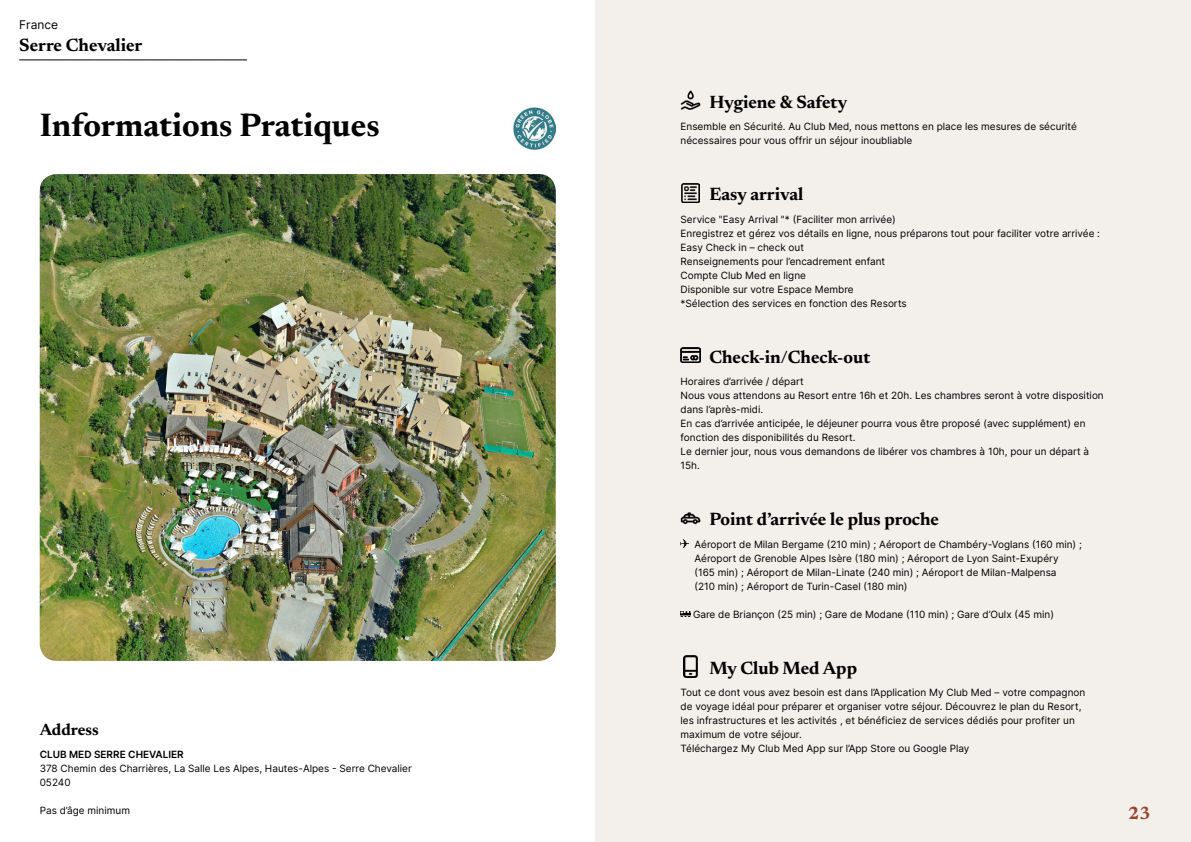
<style>
.page{position:relative;width:1191px;height:842px;background:#fff}
.page>*{position:absolute;margin:0;border:0;box-sizing:border-box;transform-origin:0 0}
.t1{font:700 33px "Newsreader 24 pt";color:#000}
.t2{font:700 18px "Newsreader 24 pt";color:#000}
.t3{font:700 18px "Newsreader 24 pt";color:#9d432c}
.t4{font:700 16.5px "Newsreader 24 pt";color:#000}
.t5{font:12px "Inter";color:#000}
.t6{font:10px/14px "Inter";color:#000}
.t7{font:600 10px "Inter";color:#000}
</style>
<div class="page">
<div style="left:595px;top:0;width:596px;height:842px;background:#f3f0ec"></div>
<img style="left:40px;top:174px;width:516px;height:487px">
<svg style="left:20px;top:60px;width:227px;height:1px"></svg>
<img style="left:513px;top:107px;width:43px;height:43px">
<img style="left:680px;top:90px;width:20px;height:20px">
<img style="left:681px;top:183px;width:18px;height:20px">
<img style="left:680px;top:348px;width:20px;height:15px">
<img style="left:680px;top:512px;width:20px;height:13px">
<svg style="left:680px;top:539px;width:9px;height:9px"></svg>
<svg style="left:680px;top:611px;width:10px;height:6px"></svg>
<img style="left:684px;top:656px;width:13px;height:21px">
<p class="t5" style="left:19px;top:15px;width:40px">France</p>
<h2 class="t2" style="left:19px;top:32px;width:125px">Serre Chevalier</h2>
<h1 class="t1" style="left:40px;top:101px;width:341px">Informations Pratiques</h1>
<h3 class="t4" style="left:40px;top:718px;width:61px">Address</h3>
<p class="t7" style="left:40px;top:747px;width:146px">CLUB MED SERRE CHEVALIER</p>
<p class="t6" style="left:40px;top:761px;width:374px">378 Chemin des Charrières, La Salle Les Alpes, Hautes-Alpes - Serre Chevalier<br>05240</p>
<p class="t6" style="left:40px;top:803px;width:92px">Pas d’âge minimum</p>
<h2 class="t2" style="left:709px;top:89px;width:139px">Hygiene &amp; Safety</h2>
<p class="t6" style="left:680px;top:119px;width:398px">Ensemble en Sécurité. Au Club Med, nous mettons en place les mesures de sécurité nécessaires pour vous offrir un séjour inoubliable</p>
<h2 class="t2" style="left:709px;top:181px;width:95px">Easy arrival</h2>
<p class="t6" style="left:680px;top:212px;width:421px">Service "Easy Arrival "* (Faciliter mon arrivée)<br>Enregistrez et gérez vos détails en ligne, nous préparons tout pour faciliter votre arrivée :<br>Easy Check in – check out<br>Renseignements pour l’encadrement enfant<br>Compte Club Med en ligne<br>Disponible sur votre Espace Membre<br>*Sélection des services en fonction des Resorts</p>
<h2 class="t2" style="left:709px;top:344px;width:162px">Check-in/Check-out</h2>
<p class="t6" style="left:680px;top:374px;width:425px">Horaires d’arrivée / départ<br>Nous vous attendons au Resort entre 16h et 20h. Les chambres seront à votre disposition dans l’après-midi.<br>En cas d’arrivée anticipée, le déjeuner pourra vous être proposé (avec supplément) en fonction des disponibilités du Resort.<br>Le dernier jour, nous vous demandons de libérer vos chambres à 10h, pour un départ à 15h.</p>
<h2 class="t2" style="left:709px;top:506px;width:231px">Point d’arrivée le plus proche</h2>
<p class="t6" style="left:694px;top:537px;width:389px">Aéroport de Milan Bergame (210 min) ; Aéroport de Chambéry-Voglans (160 min) ; Aéroport de Grenoble Alpes Isère (180 min) ; Aéroport de Lyon Saint-Exupéry<br>(165 min) ; Aéroport de Milan-Linate (240 min) ; Aéroport de Milan-Malpensa<br>(210 min) ; Aéroport de Turin-Casel (180 min)</p>
<p class="t6" style="left:693px;top:607px;width:362px">Gare de Briançon (25 min) ; Gare de Modane (110 min) ; Gare d’Oulx (45 min)</p>
<h2 class="t2" style="left:709px;top:655px;width:149px">My Club Med App</h2>
<p class="t6" style="left:680px;top:685px;width:406px">Tout ce dont vous avez besoin est dans l’Application My Club Med – votre compagnon de voyage idéal pour préparer et organiser votre séjour. Découvrez le plan du Resort, les infrastructures et les activités , et bénéficiez de services dédiés pour profiter un maximum de votre séjour.<br>Téléchargez My Club Med App sur l’App Store ou Google Play</p>
<h2 class="t3" style="left:1128px;top:800px;width:24px">23</h2>
</div>
